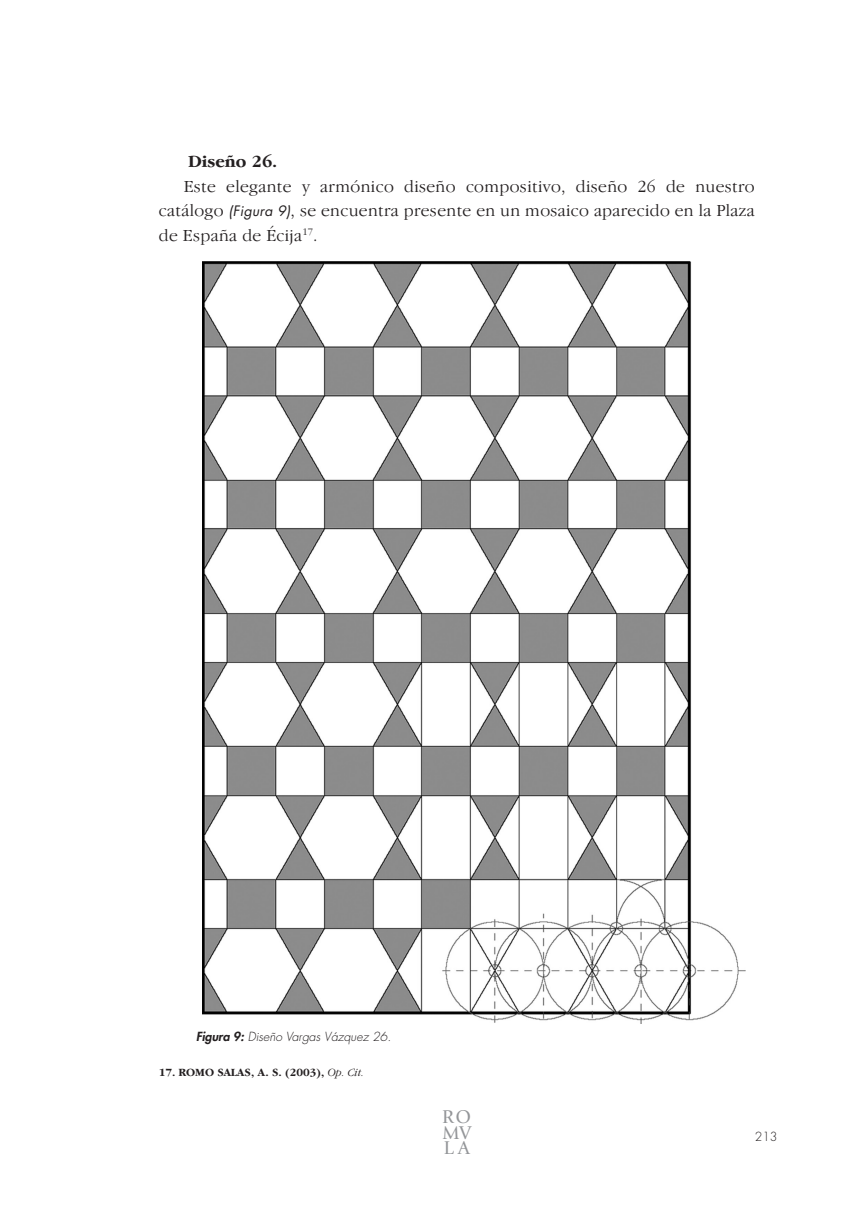
<style>
.page{position:relative;width:864px;height:1211px;background:#fff}
.page>*{position:absolute;margin:0;border:0;box-sizing:border-box;transform-origin:0 0}
.t1{font:19.25px/15.8px "Giovanni";color:#939598;text-align:justify}
.t2{font:300 17.5px/24.5px "Garamond IT Cby BT";letter-spacing:.02em;color:#231f20;text-align:justify}
.t3{font:700 17.5px "Garamond IT Cby BT";color:#231f20}
.t4{font:italic 300 12.25px "Futura";color:#231f20}
.t5{font:300 12.25px "Futura";color:#231f20}
.t6{font:700 11.38px "Garamond IT Cby BT";color:#231f20}
.s1{font-family:"Futura";font-weight:400;font-style:italic;font-size:14px}
.s2{font-weight:800}
.s3{font-weight:300;font-style:italic}
</style>
<div class="page">
<img style="left:202px;top:262px;width:543px;height:761px">
<p class="t3" style="left:188px;top:152px;width:91px">Diseño 26.</p>
<p class="t2" style="left:159px;top:174px;width:597px;text-indent:25px">Este elegante y armónico diseño compositivo, diseño 26 de nuestro catálogo <span class="s1">(Figura 9)</span>, se encuentra presente en un mosaico aparecido en la Plaza de España de Écija<sup>17</sup>.</p>
<p class="t4" style="left:196px;top:1029px;width:197px"><span class="s2">Figura 9:</span> Diseño Vargas Vázquez 26.</p>
<p class="t6" style="left:159px;top:1066px;width:207px">17. ROMO SALAS, A. S. (2003), <span class="s3">Op. Cit.</span></p>
<p class="t1" style="left:442px;top:1108px;width:31px">RO MV LA</p>
<p class="t5" style="left:754px;top:1128px;width:24px">213</p>
</div>
